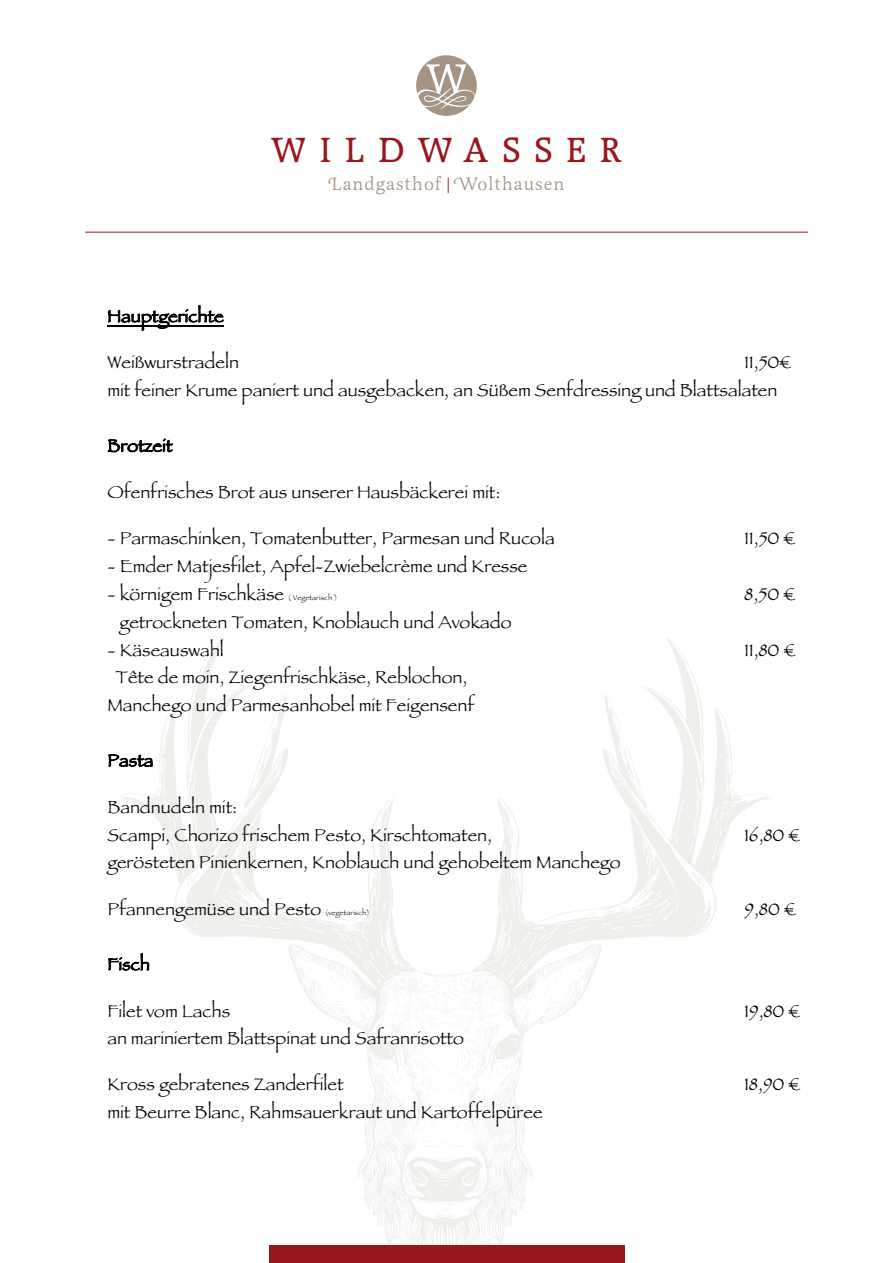
<style>
.page{position:relative;width:893px;height:1263px;background:#fff}
.page>*{position:absolute;margin:0;border:0;box-sizing:border-box;transform-origin:0 0}
.t1{font:500 37.8px "Raleigh LT";letter-spacing:.35em;color:#9a161d}
.t2{font:18.45px "Latienne Swa T";letter-spacing:.05em;color:#a59483}
.t3{font:18px/27.8px "Papyrus";color:#000}
.t4{font:17.55px "Papyrus";color:#000}
.t5{font:7.2px "Papyrus";letter-spacing:.02em;color:#000}
.s1{color:#9a161d}
</style>
<div class="page">
<img style="left:123px;top:637px;width:649px;height:626px">
<hr style="left:85px;top:232px;width:723px;height:1px;background:#9a161d">
<div style="left:269px;top:1246px;width:355px;height:17px;background:#9a161d"></div>
<div style="left:416px;top:55px;width:61px;height:61px;background:#a59483;border-radius:50%"></div>
<svg style="left:416px;top:64px;width:59px;height:46px"></svg>
<svg style="left:108px;top:305px;width:116px;height:26px"></svg>
<hr style="left:107px;top:326px;width:117px;height:1px;background:#000">
<svg style="left:108px;top:438px;width:65px;height:15px"></svg>
<svg style="left:108px;top:753px;width:45px;height:14px"></svg>
<svg style="left:108px;top:953px;width:41px;height:28px"></svg>
<h1 class="t1" style="left:271px;top:129px;width:351px">WILDWASSER</h1>
<p class="t2" style="left:329px;top:173px;width:237px">Landgasthof <span class="s1">|</span>Wolthausen</p>
<p class="t4" style="left:107px;top:306px;width:118px">Hauptgerichte</p>
<p class="t3" style="left:107px;top:348px;width:133px">Weißwurstradeln</p>
<p class="t3" style="left:107px;top:348px;width:685px;text-indent:637px">11,50€ mit feiner Krume paniert und ausgebacken, an Süßem Senfdressing und Blattsalaten</p>
<p class="t4" style="left:107px;top:435px;width:67px">Brotzeit</p>
<p class="t3" style="left:107px;top:478px;width:394px">Ofenfrisches Brot aus unserer Hausbäckerei mit:</p>
<p class="t3" style="left:107px;top:524px;width:449px">- Parmaschinken, Tomatenbutter, Parmesan und Rucola</p>
<p class="t3" style="left:745px;top:524px;width:52px">11,50 €</p>
<p class="t3" style="left:107px;top:552px;width:422px">- Emder Matjesfilet, Apfel-Zwiebelcrème und Kresse</p>
<p class="t3" style="left:107px;top:580px;width:178px">- körnigem Frischkäse</p>
<p class="t5" style="left:288px;top:593px;width:50px">( Vegetarisch )</p>
<p class="t3" style="left:745px;top:580px;width:52px">8,50 €</p>
<p class="t3" style="left:120px;top:608px;width:393px">getrockneten Tomaten, Knoblauch und Avokado</p>
<p class="t3" style="left:107px;top:635px;width:118px">- Käseauswahl</p>
<p class="t3" style="left:745px;top:635px;width:52px">11,80 €</p>
<p class="t3" style="left:107px;top:663px;width:369px;text-align:center">Tête de moin, Ziegenfrischkäse, Reblochon,<br>Manchego und Parmesanhobel mit Feigensenf</p>
<p class="t4" style="left:107px;top:750px;width:47px">Pasta</p>
<p class="t3" style="left:107px;top:793px;width:386px">Bandnudeln mit:<br>Scampi, Chorizo frischem Pesto, Kirschtomaten,</p>
<p class="t3" style="left:745px;top:820px;width:57px">16,80 €</p>
<p class="t3" style="left:107px;top:848px;width:515px">gerösteten Pinienkernen, Knoblauch und gehobeltem Manchego</p>
<p class="t3" style="left:107px;top:895px;width:215px">Pfannengemüse und Pesto</p>
<p class="t5" style="left:325px;top:908px;width:46px">(vegetarisch)</p>
<p class="t3" style="left:745px;top:895px;width:53px">9,80 €</p>
<p class="t4" style="left:107px;top:954px;width:44px">Fisch</p>
<p class="t3" style="left:107px;top:996px;width:124px">Filet vom Lachs</p>
<p class="t3" style="left:745px;top:996px;width:57px">19,80 €</p>
<p class="t3" style="left:107px;top:1024px;width:358px">an mariniertem Blattspinat und Safranrisotto</p>
<p class="t3" style="left:107px;top:1070px;width:238px">Kross gebratenes Zanderfilet</p>
<p class="t3" style="left:745px;top:1070px;width:57px">18,90 €</p>
<p class="t3" style="left:107px;top:1098px;width:437px">mit Beurre Blanc, Rahmsauerkraut und Kartoffelpüree</p>
</div>
